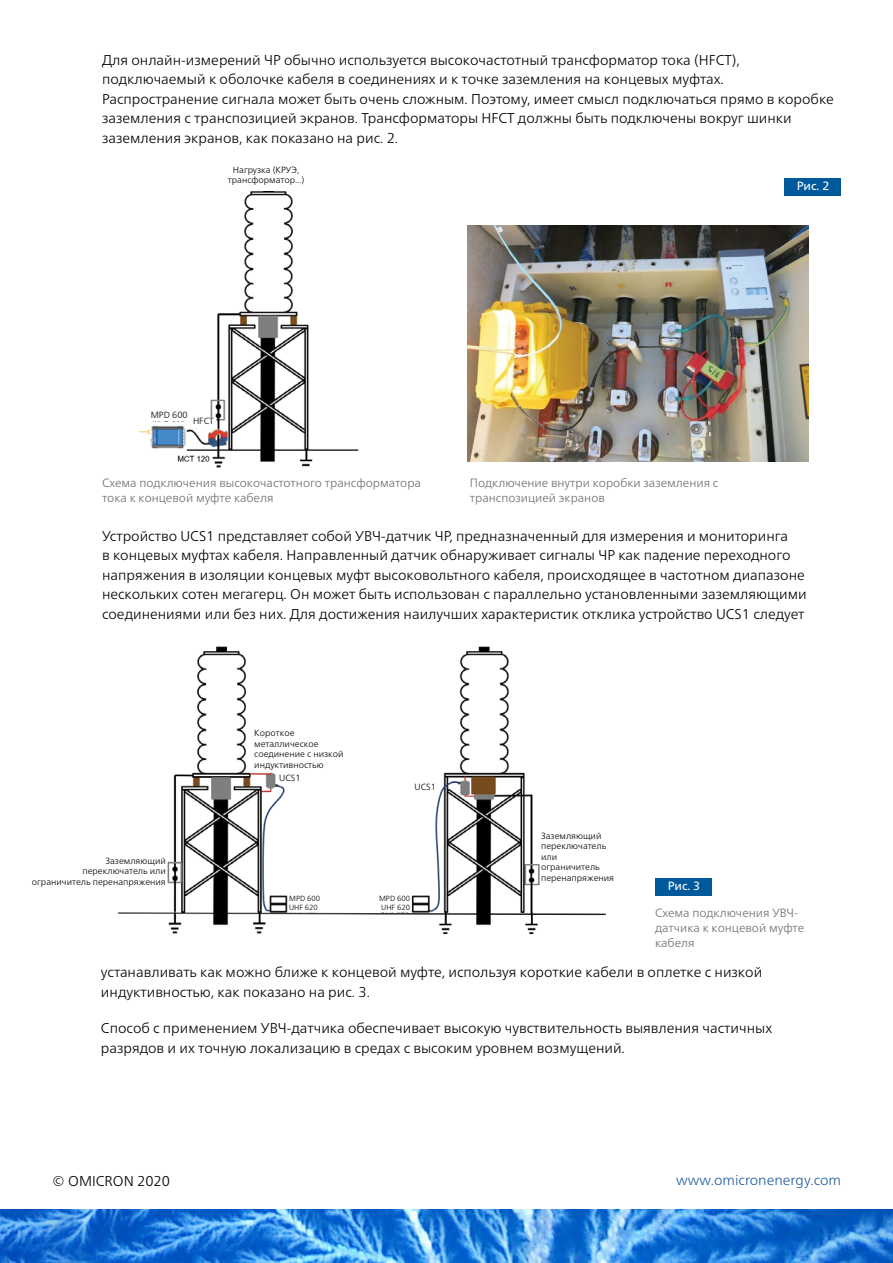
<style>
.page{position:relative;width:893px;height:1263px;background:#fff}
.page>*{position:absolute;margin:0;border:0;box-sizing:border-box;transform-origin:0 0}
.t1{font:300 14.25px/19.5px "Frutiger Neue LTW1 G";color:#000}
.t2{font:300 14.25px "Frutiger Neue LTW1 G";color:#215e9e}
.t3{font:300 12px/15px "Frutiger Neue LTW1 G";color:#6d6e71}
.t4{font:12px "Frutiger Neue LTW1 G";color:#fff}
.t5{font:300 9px/10.5px "Frutiger Neue LTW1 G";color:#000}
.t6{font:300 7.5px "Frutiger Neue LTW1 G";color:#000}
</style>
<div class="page">
<img style="left:0;top:1209px;width:893px;height:54px">
<img style="left:468px;top:226px;width:341px;height:235px">
<img style="left:138px;top:191px;width:221px;height:276px">
<div style="left:148px;top:411px;width:42px;height:10px;background:#fff"></div>
<div style="left:195px;top:418px;width:21px;height:7px;background:#fff"></div>
<img style="left:118px;top:647px;width:487px;height:288px">
<div style="left:279px;top:774px;width:23px;height:9px;background:#fff"></div>
<div style="left:413px;top:783px;width:23px;height:8px;background:#fff"></div>
<div style="left:30px;top:857px;width:136px;height:34px;background:#fff"></div>
<div style="left:541px;top:832px;width:74px;height:54px;background:#fff"></div>
<div style="left:288px;top:894px;width:34px;height:18px;background:#fff"></div>
<div style="left:378px;top:894px;width:33px;height:18px;background:#fff"></div>
<div style="left:417px;top:769px;width:26px;height:14px;background:#fff"></div>
<div style="left:253px;top:755px;width:66px;height:17px;background:#fff"></div>
<div style="left:254px;top:729px;width:101px;height:42px;background:#fff"></div>
<div style="left:655px;top:878px;width:56px;height:18px;background:#00599a"></div>
<div style="left:784px;top:178px;width:56px;height:17px;background:#00599a"></div>
<p class="t1" style="left:102px;top:50px;width:733px">Для онлайн-измерений ЧР обычно используется высокочастотный трансформатор тока (HFCT), подключаемый к оболочке кабеля в соединениях и к точке заземления на концевых муфтах.<br>Распространение сигнала может быть очень сложным. Поэтому, имеет смысл подключаться прямо в коробке заземления с транспозицией экранов. Трансформаторы HFCT должны быть подключены вокруг шинки заземления экранов, как показано на рис. 2.</p>
<p class="t5" style="left:228px;top:164px;width:78px;text-align:center">Нагрузка (КРУЭ, трансформатор...)</p>
<p class="t4" style="left:797px;top:177px;width:34px">Рис. 2</p>
<p class="t5" style="left:151px;top:409px;width:39px">MPD 600</p>
<p class="t5" style="left:193px;top:416px;width:22px">HFCT</p>
<p class="t3" style="left:102px;top:475px;width:320px">Схема подключения высокочастотного трансформатора тока к концевой муфте кабеля</p>
<p class="t3" style="left:470px;top:475px;width:250px">Подключение внутри коробки заземления с транспозицией экранов</p>
<p class="t1" style="left:102px;top:526px;width:706px">Устройство UCS1 представляет собой УВЧ-датчик ЧР, предназначенный для измерения и мониторинга<br>в концевых муфтах кабеля. Направленный датчик обнаруживает сигналы ЧР как падение переходного напряжения в изоляции концевых муфт высоковольтного кабеля, происходящее в частотном диапазоне нескольких сотен мегагерц. Он может быть использован с параллельно установленными заземляющими соединениями или без них. Для достижения наилучших характеристик отклика устройство UCS1 следует</p>
<p class="t5" style="left:254px;top:728px;width:91px">Короткое металлическое соединение с низкой индуктивностью</p>
<p class="t5" style="left:32px;top:855px;width:135px;text-align:right">Заземляющий<br>переключатель или ограничитель перенапряжения</p>
<p class="t5" style="left:279px;top:772px;width:23px">UCS1</p>
<p class="t6" style="left:289px;top:893px;width:32px">MPD 600</p>
<p class="t6" style="left:289px;top:902px;width:30px">UHF 620</p>
<p class="t5" style="left:415px;top:781px;width:23px">UCS1</p>
<p class="t6" style="left:379px;top:893px;width:32px">MPD 600</p>
<p class="t6" style="left:381px;top:902px;width:30px">UHF 620</p>
<p class="t5" style="left:541px;top:830px;width:75px">Заземляющий переключатель или ограничитель перенапряжения</p>
<p class="t4" style="left:668px;top:877px;width:34px">Рис. 3</p>
<p class="t3" style="left:655px;top:905px;width:151px">Схема подключения УВЧ&shy;датчика к концевой муфте кабеля</p>
<p class="t1" style="left:101px;top:962px;width:663px">устанавливать как можно ближе к концевой муфте, используя короткие кабели в оплетке с низкой индуктивностью, как показано на рис. 3.</p>
<p class="t1" style="left:101px;top:1018px;width:673px">Способ с применением УВЧ-датчика обеспечивает высокую чувствительность выявления частичных разрядов и их точную локализацию в средах с высоким уровнем возмущений.</p>
<p class="t1" style="left:52px;top:1171px;width:119px">© OMICRON 2020</p>
<p class="t2" style="left:676px;top:1172px;width:167px">www.omicronenergy.com</p>
</div>
